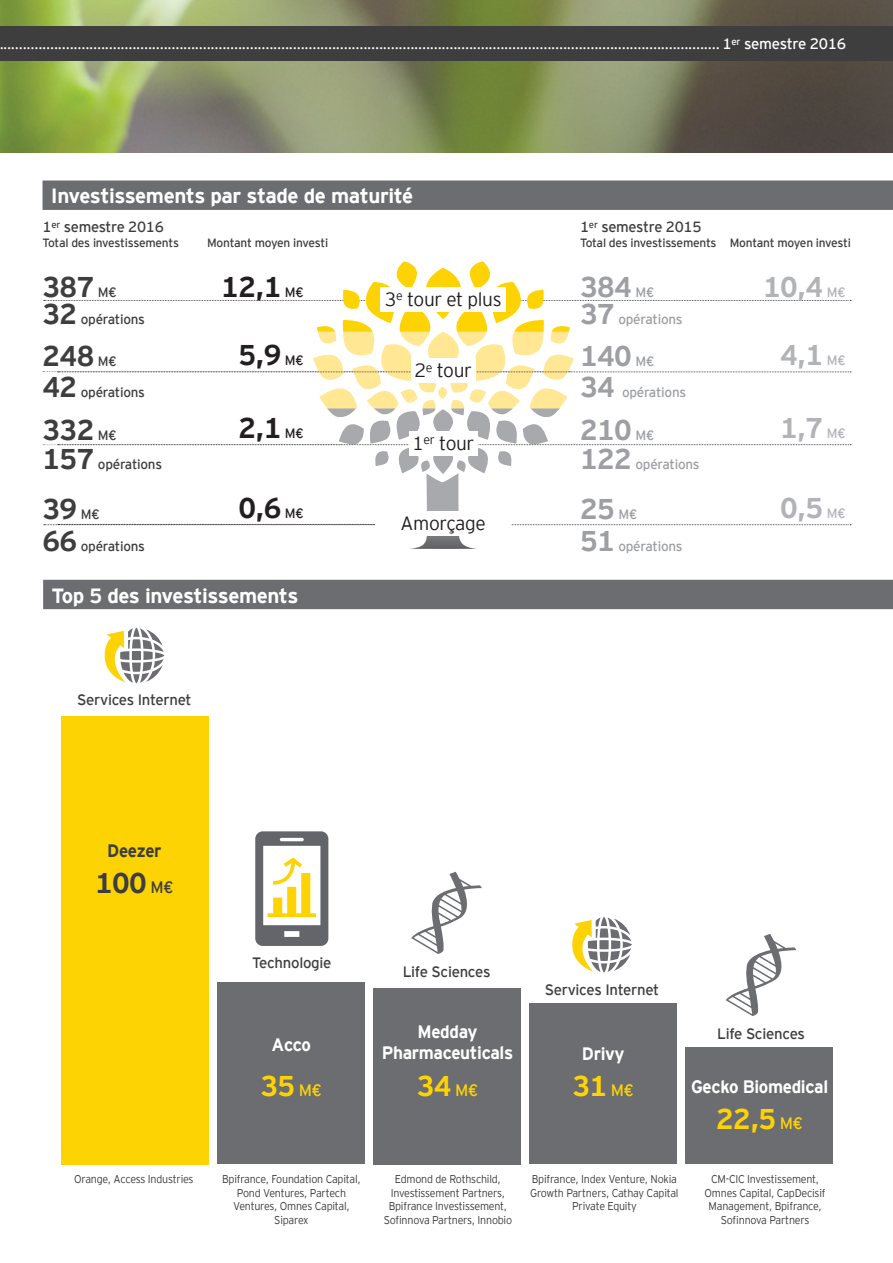
<style>
.page{position:relative;width:893px;height:1263px;background:#fff}
.page>*{position:absolute;margin:0;border:0;box-sizing:border-box;transform-origin:0 0}
.Légende{font:700 28.5px "EY Interstate";color:#231f20}
.Légende-2{font:700 28.5px "EY Interstate";color:#b2b3b7}
.Légende-3{font:700 28.5px "EY Interstate";letter-spacing:-.02em;color:#3e3e3f}
.Légende-4{font:700 28.5px "EY Interstate";letter-spacing:-.02em;color:#9d9fa2}
.Chiffre_opérations{font:700 28.5px "EY Interstate";letter-spacing:-.02em;color:#fdd305}
.Chiffre_opérations-2{font:700 28.5px "EY Interstate";color:#3e3e3f}
.Titre{font:700 20.55px "EY Interstate";letter-spacing:-.02em;color:#fff}
.Légende-5{font:300 19.05px "EY Interstate";letter-spacing:-.02em;color:#231f20}
.société{font:700 18px/21.6px "EY Interstate";letter-spacing:-.02em;color:#fff;text-align:center;scale:.95 1}
.société-2{font:700 18px "EY Interstate";letter-spacing:-.02em;color:#3e3e3f;scale:.95 1}
.Style_de_paragraphe{font:15px "EY Interstate";letter-spacing:-.02em;color:#3e3e3f}
.Légende-6{font:14.7px "EY Interstate";letter-spacing:-.02em;color:#3e3e3f}
.t1{font:13.5px "EY Interstate";color:#fff}
.Légende-7{font:13.5px "EY Interstate";letter-spacing:-.02em;color:#3e3e3f}
.Légende-8{font:13.5px "EY Interstate";letter-spacing:-.02em;color:#9d9fa2}
.Légende-9{font:12px "EY Interstate";letter-spacing:-.025em;color:#3e3e3f}
.acquéreurs{font:300 11.25px/13.5px "EY Interstate";letter-spacing:-.02em;color:#3e3e3f;text-align:center;scale:.95 1}
.s1{font-size:15px}
.s2{font-weight:400;font-size:13.5px}
.s3{font-weight:700;font-size:28.5px}
.s4{font-weight:400;font-size:16.5px}
</style>
<div class="page">
<img style="left:0;top:0;width:893px;height:152px">
<div style="left:0;top:26px;width:893px;height:34px;background:#3e3e3f"></div>
<div style="left:43px;top:580px;width:850px;height:29px;background:#6c6d70"></div>
<div style="left:43px;top:180px;width:850px;height:30px;background:#6c6d70"></div>
<svg style="left:43px;top:261px;width:808px;height:288px"></svg>
<div style="left:380px;top:287px;width:126px;height:24px;background:#fff"></div>
<div style="left:411px;top:359px;width:64px;height:24px;background:#fff"></div>
<div style="left:409px;top:431px;width:68px;height:24px;background:#fff"></div>
<div style="left:375px;top:511px;width:136px;height:24px;background:#fff"></div>
<div style="left:61px;top:716px;width:147px;height:448px;background:#fed304"></div>
<div style="left:217px;top:983px;width:148px;height:181px;background:#6c6d70"></div>
<div style="left:373px;top:988px;width:148px;height:176px;background:#6c6d70"></div>
<div style="left:529px;top:1003px;width:148px;height:161px;background:#6c6d70"></div>
<div style="left:685px;top:1047px;width:148px;height:117px;background:#6c6d70"></div>
<svg style="left:105px;top:628px;width:59px;height:55px"></svg>
<svg style="left:411px;top:872px;width:71px;height:82px"></svg>
<svg style="left:726px;top:934px;width:70px;height:82px"></svg>
<svg style="left:572px;top:917px;width:60px;height:55px"></svg>
<svg style="left:255px;top:831px;width:74px;height:115px"></svg>
<p class="t1" style="left:-1px;top:35px;width:848px">........................................................................................................................................................................................ <span class="s1">1</span><sup>er</sup> <span class="s1">semestre 2016</span></p>
<p class="Titre" style="left:51px;top:181px;width:364px">Investissements par stade de maturité</p>
<p class="Légende-6" style="left:43px;top:216px;width:123px">1<sup>er</sup> semestre 2016</p>
<p class="Légende-9" style="left:43px;top:234px;width:138px">Total des investissements</p>
<p class="Légende-6" style="left:580px;top:216px;width:123px">1<sup>er</sup> semestre 2015</p>
<p class="Légende-9" style="left:207px;top:234px;width:123px">Montant moyen investi</p>
<p class="Légende-9" style="left:580px;top:234px;width:138px">Total des investissements</p>
<p class="Légende-9" style="left:730px;top:234px;width:123px">Montant moyen investi</p>
<p class="Légende-3" style="left:43px;top:267px;width:76px">387 <span class="s2">M€</span></p>
<p class="Légende-4" style="left:580px;top:267px;width:76px">384 <span class="s2">M€</span></p>
<p class="Légende" style="left:221px;top:267px;width:84px">12,1 <span class="s2">M€</span></p>
<p class="Légende-2" style="left:763px;top:267px;width:84px">10,4 <span class="s2">M€</span></p>
<p class="Légende-5" style="left:385px;top:285px;width:118px">3<sup>e</sup> tour et plus</p>
<p class="Légende-7" style="left:43px;top:309px;width:104px"><span class="s3">32</span> opérations</p>
<p class="Légende-8" style="left:580px;top:309px;width:104px"><span class="s3">37</span> opérations</p>
<p class="Légende" style="left:238px;top:335px;width:67px">5,9 <span class="s2">M€</span></p>
<p class="Légende-2" style="left:780px;top:335px;width:67px">4,1 <span class="s2">M€</span></p>
<p class="Légende-3" style="left:43px;top:336px;width:76px">248 <span class="s2">M€</span></p>
<p class="Légende-4" style="left:580px;top:336px;width:76px">140 <span class="s2">M€</span></p>
<p class="Légende-7" style="left:43px;top:382px;width:104px"><span class="s3">42</span> opérations</p>
<p class="Légende-8" style="left:580px;top:382px;width:108px"><span class="s3">34</span> opérations</p>
<p class="Légende-5" style="left:414px;top:357px;width:59px">2<sup>e</sup> tour</p>
<p class="Légende" style="left:238px;top:408px;width:67px">2,1 <span class="s2">M€</span></p>
<p class="Légende-2" style="left:780px;top:408px;width:67px">1,7 <span class="s2">M€</span></p>
<p class="Légende-3" style="left:43px;top:409px;width:76px">332 <span class="s2">M€</span></p>
<p class="Légende-4" style="left:580px;top:409px;width:76px">210 <span class="s2">M€</span></p>
<p class="Légende-7" style="left:43px;top:455px;width:121px"><span class="s3">157</span> opérations</p>
<p class="Légende-8" style="left:580px;top:455px;width:121px"><span class="s3">122</span> opérations</p>
<p class="Légende-5" style="left:412px;top:429px;width:64px">1<sup>er</sup> tour</p>
<p class="Légende" style="left:238px;top:487px;width:67px">0,6 <span class="s2">M€</span></p>
<p class="Légende-2" style="left:780px;top:487px;width:67px">0,5 <span class="s2">M€</span></p>
<p class="Légende-3" style="left:43px;top:488px;width:59px">39 <span class="s2">M€</span></p>
<p class="Légende-4" style="left:580px;top:488px;width:59px">25 <span class="s2">M€</span></p>
<p class="Légende-7" style="left:43px;top:537px;width:104px"><span class="s3">66</span> opérations</p>
<p class="Légende-8" style="left:580px;top:537px;width:104px"><span class="s3">51</span> opérations</p>
<p class="Légende-5" style="left:401px;top:509px;width:87px">Amorçage</p>
<p class="Titre" style="left:51px;top:581px;width:249px">Top 5 des investissements</p>
<p class="Style_de_paragraphe" style="left:77px;top:689px;width:116px">Services Internet</p>
<p class="société-2" style="left:107px;top:837px;width:59px">Deezer</p>
<p class="Chiffre_opérations-2" style="left:95px;top:863px;width:80px">100 <span class="s4">M€</span></p>
<p class="Style_de_paragraphe" style="left:252px;top:952px;width:81px">Technologie</p>
<p class="société" style="left:272px;top:1033px;width:43px">Acco</p>
<p class="Chiffre_opérations" style="left:260px;top:1065px;width:63px">35 <span class="s4">M€</span></p>
<p class="Style_de_paragraphe" style="left:403px;top:961px;width:89px">Life Sciences</p>
<p class="société" style="left:382px;top:1019px;width:140px">Medday<br>Pharmaceuticals</p>
<p class="Chiffre_opérations" style="left:417px;top:1065px;width:63px">34 <span class="s4">M€</span></p>
<p class="Style_de_paragraphe" style="left:545px;top:979px;width:116px">Services Internet</p>
<p class="Style_de_paragraphe" style="left:717px;top:1023px;width:89px">Life Sciences</p>
<p class="société" style="left:582px;top:1041px;width:46px">Drivy</p>
<p class="Chiffre_opérations" style="left:572px;top:1066px;width:63px">31 <span class="s4">M€</span></p>
<p class="société" style="left:691px;top:1074px;width:146px">Gecko Biomedical</p>
<p class="Chiffre_opérations" style="left:716px;top:1099px;width:88px">22,5 <span class="s4">M€</span></p>
<p class="acquéreurs" style="left:530px;top:1172px;width:158px">Bpifrance, Index Venture, Nokia<br>Growth Partners, Cathay Capital<br>Private Equity</p>
<p class="acquéreurs" style="left:74px;top:1172px;width:127px">Orange, Access Industries</p>
<p class="acquéreurs" style="left:705px;top:1172px;width:129px">CM-CIC Investissement,<br>Omnes Capital, CapDecisif<br>Management, Bpifrance,<br>Sofinnova Partners</p>
<p class="acquéreurs" style="left:222px;top:1172px;width:147px">Bpifrance, Foundation Capital,<br>Pond Ventures, Partech<br>Ventures, Omnes Capital,<br>Siparex</p>
<p class="acquéreurs" style="left:395px;top:1172px;width:113px">Edmond de Rothschild,</p>
<p class="acquéreurs" style="left:384px;top:1185px;width:137px">Investissement Partners,<br>Bpifrance Investissement,<br>Sofinnova Partners, Innobio</p>
</div>
